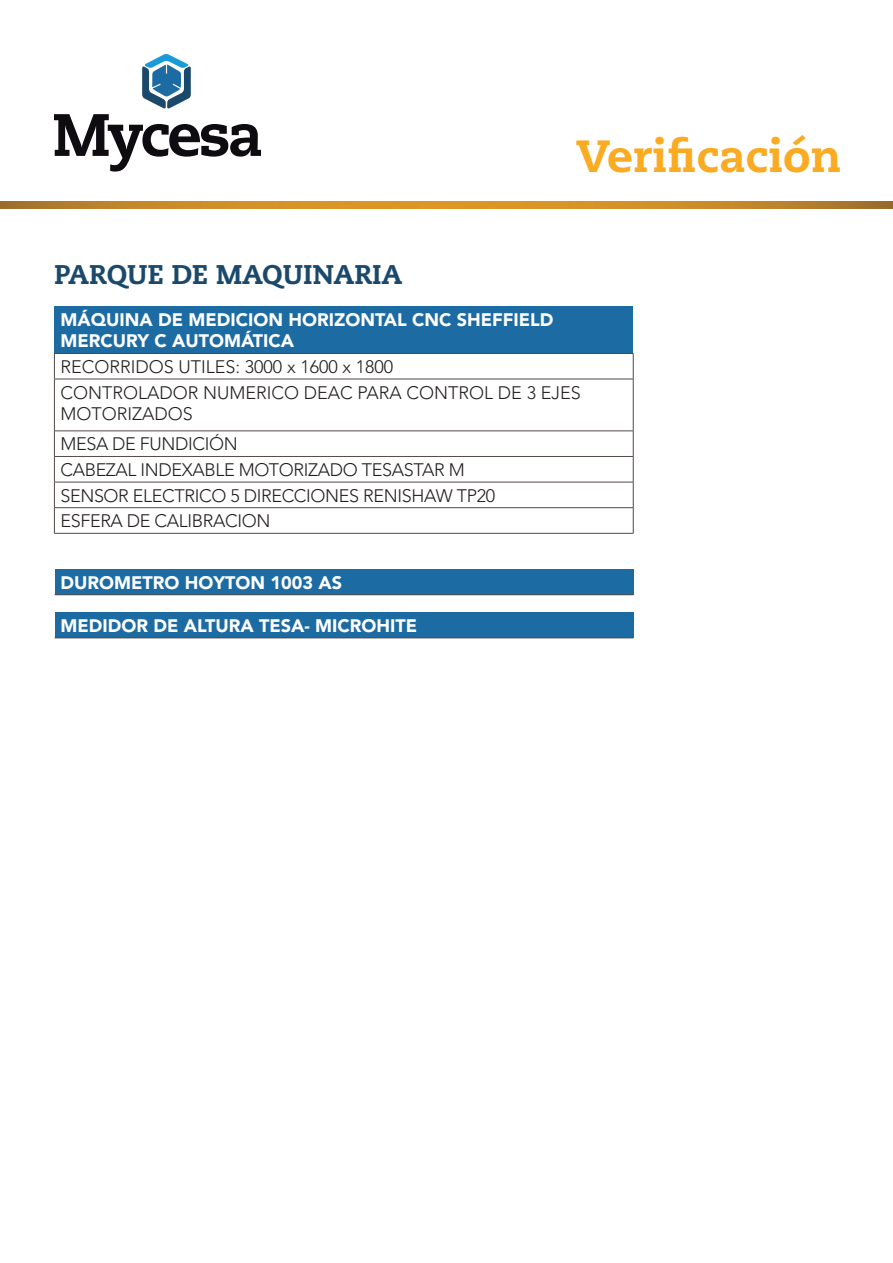
<style>
.page{position:relative;width:893px;height:1263px;background:#fff}
.page>*{position:absolute;margin:0;border:0;box-sizing:border-box;transform-origin:0 0}
.t1{font:800 45px "Caecilia LT Std";color:#faab22}
.t2{font:800 27px "Caecilia LT Std";color:#1b496b}
.t3{font:300 18px/25.7px "Avenir LT Std";letter-spacing:-.02em;color:#231f20}
.t4{font:900 18px/21.6px "Avenir LT Std";color:#fff}
.t5{font:300 18px/25.7px "Avenir LT Std";color:#231f20}
</style>
<div class="page">
<svg style="left:54px;top:54px;width:207px;height:118px"></svg>
<img style="left:0;top:201px;width:893px;height:7px">
<div style="left:54px;top:306px;width:579px;height:47px;background:#1c6ba3"></div>
<hr style="left:54px;top:353px;width:579px;height:1px;background:#524a47">
<svg style="left:54px;top:354px;width:1px;height:25px"></svg>
<hr style="left:54px;top:379px;width:579px;height:1px;background:#524a47">
<hr style="left:54px;top:379px;width:1px;height:52px;background:#524a47">
<svg style="left:633px;top:354px;width:1px;height:25px"></svg>
<hr style="left:633px;top:379px;width:1px;height:52px;background:#524a47">
<hr style="left:54px;top:431px;width:579px;height:1px;background:#524a47">
<hr style="left:54px;top:533px;width:579px;height:1px;background:#524a47">
<hr style="left:54px;top:456px;width:579px;height:1px;background:#524a47">
<hr style="left:54px;top:482px;width:579px;height:1px;background:#524a47">
<hr style="left:54px;top:507px;width:579px;height:1px;background:#524a47">
<svg style="left:54px;top:431px;width:1px;height:102px"></svg>
<svg style="left:633px;top:431px;width:1px;height:102px"></svg>
<div style="left:55px;top:569px;width:578px;height:26px;background:#1c6ba3"></div>
<hr style="left:55px;top:594px;width:578px;height:1px;background:#524a47">
<div style="left:55px;top:612px;width:578px;height:26px;background:#1c6ba3"></div>
<hr style="left:55px;top:638px;width:578px;height:1px;background:#524a47">
<h1 class="t1" style="left:576px;top:128px;width:267px">VERIFICACIÓN</h1>
<h2 class="t2" style="left:54px;top:258px;width:350px">PARQUE DE MAQUINARIA</h2>
<p class="t4" style="left:60px;top:309px;width:494px">MÁQUINA DE MEDICION HORIZONTAL CNC SHEFFIELD<br>MERCURY C AUTOMÁTICA</p>
<p class="t5" style="left:60px;top:354px;width:522px">RECORRIDOS UTILES: 3000 x 1600 x 1800<br>CONTROLADOR NUMERICO DEAC PARA CONTROL DE 3 EJES</p>
<p class="t3" style="left:60px;top:399px;width:179px;line-height:30.3px">MOTORIZADOS<br>MESA DE FUNDICIÓN</p>
<p class="t3" style="left:60px;top:457px;width:436px">CABEZAL INDEXABLE MOTORIZADO TESASTAR M<br>SENSOR ELECTRICO 5 DIRECCIONES RENISHAW TP20<br>ESFERA DE CALIBRACION</p>
<p class="t4" style="left:61px;top:572px;width:283px">DUROMETRO HOYTON 1003 AS</p>
<p class="t4" style="left:61px;top:615px;width:358px">MEDIDOR DE ALTURA TESA- MICROHITE</p>
</div>
